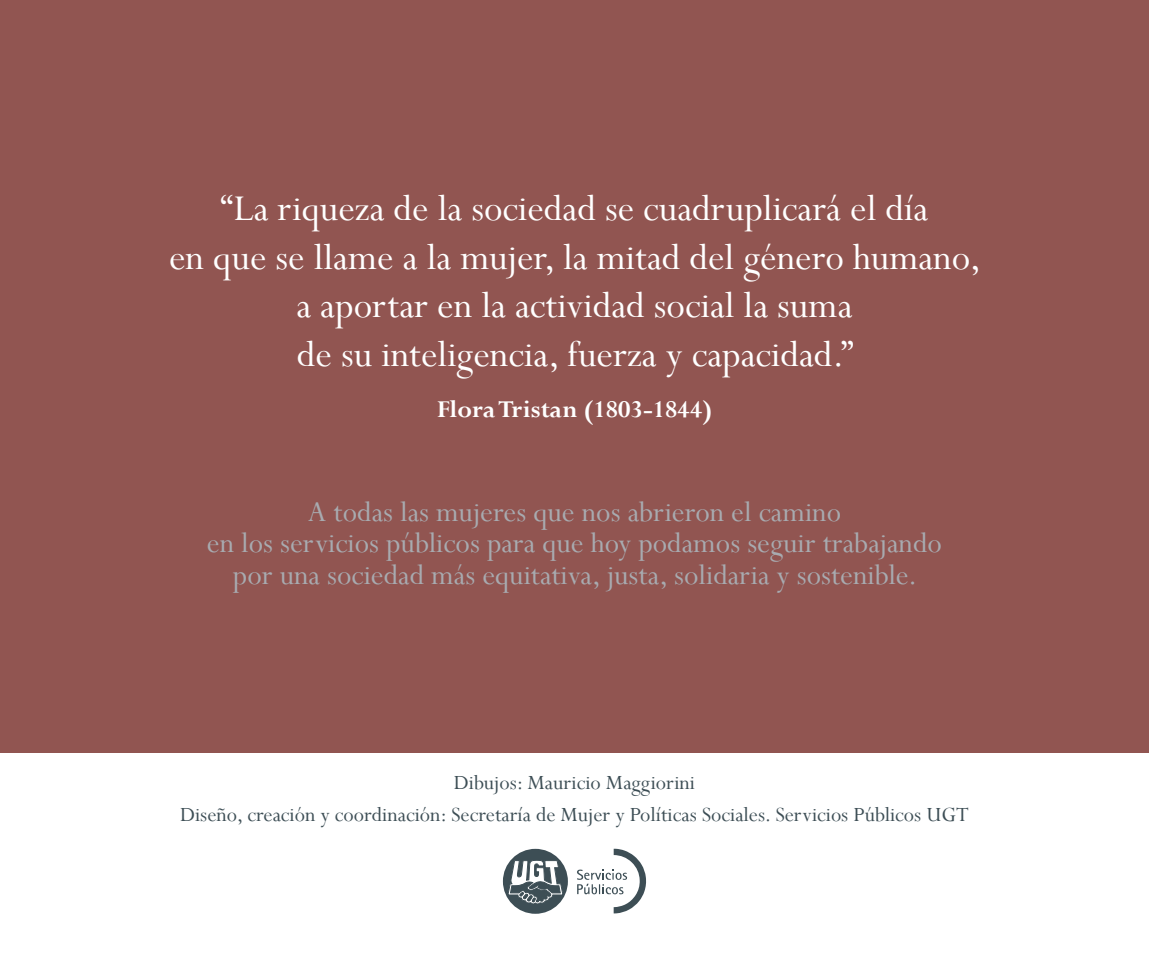
<style>
.page{position:relative;width:1149px;height:957px;background:#fff}
.page>*{position:absolute;margin:0;border:0;box-sizing:border-box;transform-origin:0 0}
.t1{font:40.5px/48.6px "Perpetua";color:#fff;text-align:center}
.t2{font:31.5px/31.5px "Perpetua";color:#a8abb0;text-align:center}
.t3{font:700 27px "Perpetua";color:#fff}
.t4{font:22.5px/31.5px "Perpetua";color:#3d4e55;text-align:center}
</style>
<div class="page">
<div style="left:0;top:0;width:1148px;height:753px;background:#915551"></div>
<svg style="left:577px;top:848px;width:69px;height:65px"></svg>
<svg style="left:502px;top:849px;width:65px;height:65px"></svg>
<p class="t1" style="left:169px;top:183px;width:813px">“La riqueza de la sociedad se cuadruplicará el día<br>en que se llame a la mujer, la mitad del género humano, a aportar en la actividad social la suma<br>de su inteligencia, fuerza y capacidad.”</p>
<p class="t3" style="left:436px;top:393px;width:277px">Flora Tristan (1803-1844)</p>
<p class="t2" style="left:207px;top:495px;width:736px">A todas las mujeres que nos abrieron el camino<br>en los servicios públicos para que hoy podamos seguir trabajando por una sociedad más equitativa, justa, solidaria y sostenible.</p>
<p class="t4" style="left:180px;top:767px;width:790px">Dibujos: Mauricio Maggiorini<br>Diseño, creación y coordinación: Secretaría de Mujer y Políticas Sociales. Servicios Públicos UGT</p>
</div>
